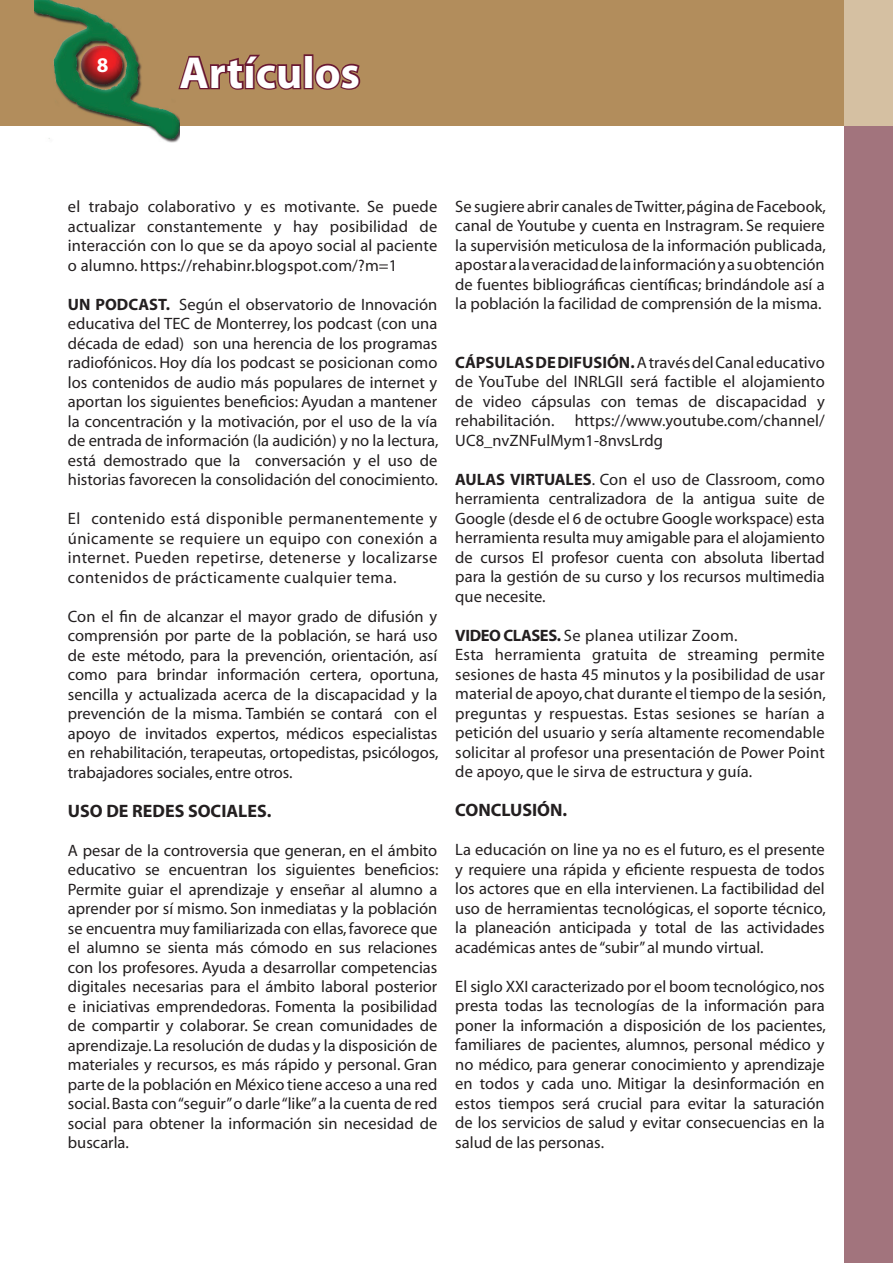
<style>
.page{position:relative;width:893px;height:1263px;background:#fff}
.page>*{position:absolute;margin:0;border:0;box-sizing:border-box;transform-origin:0 0}
.t1{font:700 45px "Myriad";color:#fff}
.t2{font:700 21px "Myriad";color:#fff}
.t3{font:700 18px "Myriad";color:#231f20}
.t4{font:16.5px/19.5px "Myriad";letter-spacing:.005em;color:#231f20;text-align:justify}
.s1{font-weight:700}
</style>
<div class="page">
<div style="left:0;top:0;width:893px;height:126px;background:#b28d5c"></div>
<div style="left:844px;top:126px;width:49px;height:1137px;background:#a2747d"></div>
<div style="left:844px;top:0;width:49px;height:126px;background:#d5c0a2"></div>
<img style="left:34px;top:0;width:146px;height:143px">
<svg style="left:176px;top:52px;width:126px;height:40px"></svg>
<div style="left:304px;top:54px;width:9px;height:35px;border:3px solid #691831"></div>
<svg style="left:313px;top:62px;width:48px;height:28px"></svg>
<p class="t2" style="left:97px;top:54px;width:13px">8</p>
<h1 class="t1" style="left:180px;top:49px;width:182px">Artículos</h1>
<p class="t4" style="left:68px;top:197px;width:371px">el trabajo colaborativo y es motivante. Se puede actualizar constantemente y hay posibilidad de interacción con lo que se da apoyo social al paciente o alumno. https://rehabinr.blogspot.com/?m=1</p>
<p class="t4" style="left:68px;top:295px;width:372px"><span class="s1">UN PODCAST.</span> Según el observatorio de Innovación educativa del TEC de Monterrey, los podcast (con una década de edad) son una herencia de los programas radiofónicos. Hoy día los podcast se posicionan como los contenidos de audio más populares de internet y aportan los siguientes beneficios: Ayudan a mantener la concentración y la motivación, por el uso de la vía de entrada de información (la audición) y no la lectura, está demostrado que la conversación y el uso de historias favorecen la consolidación del conocimiento.</p>
<p class="t4" style="left:68px;top:510px;width:371px">El contenido está disponible permanentemente y únicamente se requiere un equipo con conexión a internet. Pueden repetirse, detenerse y localizarse contenidos de prácticamente cualquier tema.</p>
<p class="t4" style="left:68px;top:607px;width:372px">Con el fin de alcanzar el mayor grado de difusión y comprensión por parte de la población, se hará uso de este método, para la prevención, orientación, así como para brindar información certera, oportuna, sencilla y actualizada acerca de la discapacidad y la prevención de la misma. También se contará con el apoyo de invitados expertos, médicos especialistas en rehabilitación, terapeutas, ortopedistas, psicólogos, trabajadores sociales, entre otros.</p>
<p class="t3" style="left:68px;top:801px;width:205px">USO DE REDES SOCIALES.</p>
<p class="t4" style="left:68px;top:841px;width:372px">A pesar de la controversia que generan, en el ámbito educativo se encuentran los siguientes beneficios:<br>Permite guiar el aprendizaje y enseñar al alumno a aprender por sí mismo. Son inmediatas y la población se encuentra muy familiarizada con ellas, favorece que el alumno se sienta más cómodo en sus relaciones con los profesores. Ayuda a desarrollar competencias digitales necesarias para el ámbito laboral posterior e iniciativas emprendedoras. Fomenta la posibilidad de compartir y colaborar. Se crean comunidades de aprendizaje. La resolución de dudas y la disposición de materiales y recursos, es más rápido y personal. Gran parte de la población en México tiene acceso a una red social. Basta con “seguir” o darle “like” a la cuenta de red social para obtener la información sin necesidad de buscarla.</p>
<p class="t4" style="left:455px;top:197px;width:372px">Se sugiere abrir canales de Twitter, página de Facebook, canal de Youtube y cuenta en Instragram. Se requiere la supervisión meticulosa de la información publicada, apostar a la veracidad de la información y a su obtención de fuentes bibliográficas científicas; brindándole así a la población la facilidad de comprensión de la misma.</p>
<p class="t4" style="left:455px;top:353px;width:371px"><span class="s1">CÁPSULAS DE DIFUSIÓN.</span> A través del Canal educativo de YouTube del INRLGII será factible el alojamiento de video cápsulas con temas de discapacidad y rehabilitación. https://www.youtube.com/channel/ UC8_nvZNFulMym1-8nvsLrdg</p>
<p class="t4" style="left:455px;top:470px;width:371px"><span class="s1">AULAS VIRTUALES</span>. Con el uso de Classroom, como herramienta centralizadora de la antigua suite de Google (desde el 6 de octubre Google workspace) esta herramienta resulta muy amigable para el alojamiento de cursos El profesor cuenta con absoluta libertad para la gestión de su curso y los recursos multimedia que necesite.</p>
<p class="t4" style="left:455px;top:626px;width:372px;text-align:left"><span class="s1">VIDEO CLASES.</span> Se planea utilizar Zoom.<br>Esta herramienta gratuita de streaming permite sesiones de hasta 45 minutos y la posibilidad de usar material de apoyo, chat durante el tiempo de la sesión, preguntas y respuestas. Estas sesiones se harían a petición del usuario y sería altamente recomendable solicitar al profesor una presentación de Power Point de apoyo, que le sirva de estructura y guía.</p>
<p class="t3" style="left:455px;top:801px;width:113px">CONCLUSIÓN.</p>
<p class="t4" style="left:455px;top:841px;width:372px">La educación on line ya no es el futuro, es el presente y requiere una rápida y eficiente respuesta de todos los actores que en ella intervienen. La factibilidad del uso de herramientas tecnológicas, el soporte técnico, la planeación anticipada y total de las actividades académicas antes de “subir” al mundo virtual.</p>
<p class="t4" style="left:455px;top:977px;width:372px">El siglo XXI caracterizado por el boom tecnológico, nos presta todas las tecnologías de la información para poner la información a disposición de los pacientes, familiares de pacientes, alumnos, personal médico y no médico, para generar conocimiento y aprendizaje en todos y cada uno. Mitigar la desinformación en estos tiempos será crucial para evitar la saturación de los servicios de salud y evitar consecuencias en la salud de las personas.</p>
</div>
